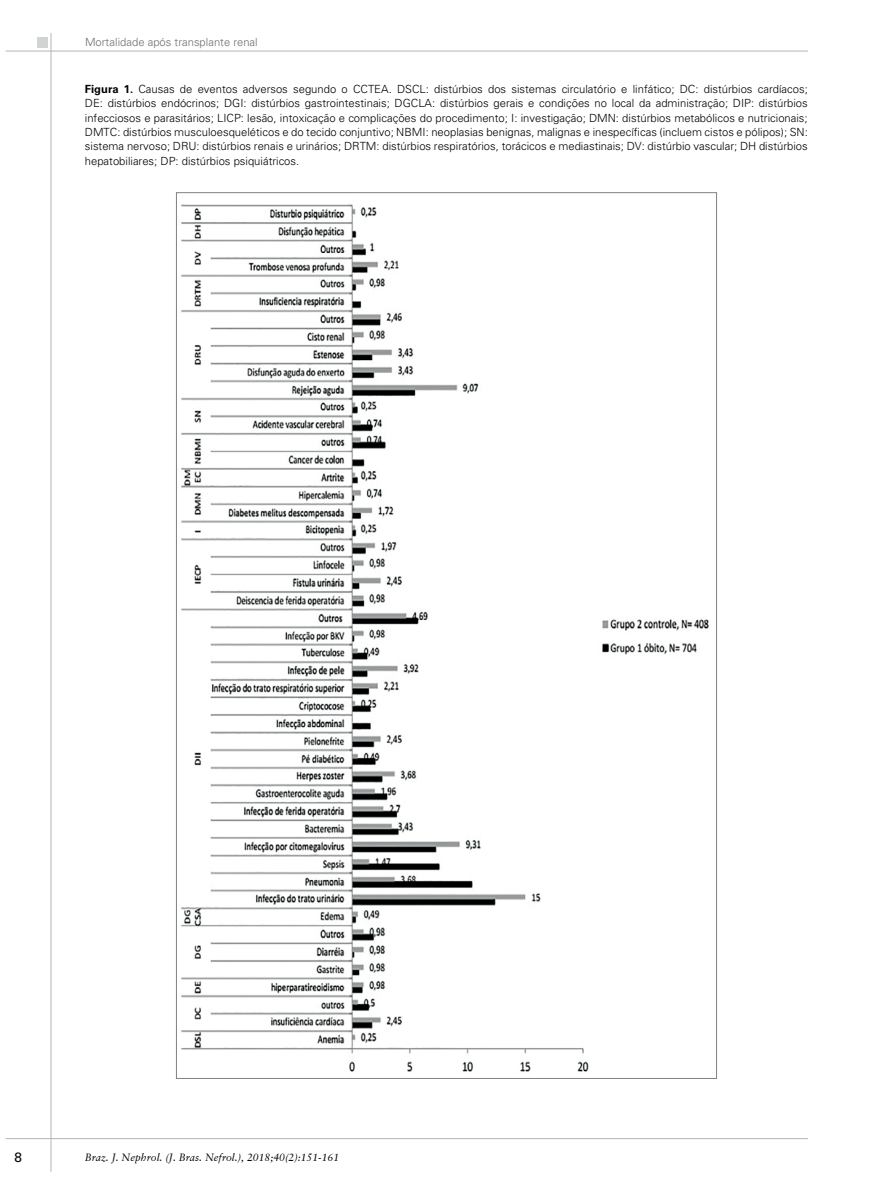
<style>
.page{position:relative;width:893px;height:1191px;background:#fff}
.page>*{position:absolute;margin:0;border:0;box-sizing:border-box;transform-origin:0 0}
.t1{font:13.5px "Univers LT Std";color:#000}
.t2{font:300 11.25px/14.2px "Univers LT Std";color:#000;text-align:justify}
.t3{font:300 11.25px "Univers LT Std";color:#6d6e71}
.t4{font:italic 10.5px "Garamond Retrospective S Si";color:#000}
.s1{font-weight:700}
</style>
<div class="page">
<div style="left:37px;top:37px;width:11px;height:11px;background:#d1d3d4"></div>
<hr style="left:6px;top:51px;width:802px;height:1px;background:#b1b4b6">
<hr style="left:51px;top:33px;width:1px;height:1138px;background:#b1b4b6">
<hr style="left:6px;top:1138px;width:802px;height:1px;background:#b1b4b6">
<img style="left:181px;top:204px;width:528px;height:868px">
<p class="t3" style="left:85px;top:36px;width:174px">Mortalidade após transplante renal</p>
<p class="t2" style="left:85px;top:82px;width:724px"><span class="s1">Figura 1.</span> Causas de eventos adversos segundo o CCTEA. DSCL: distúrbios dos sistemas circulatório e linfático; DC: distúrbios cardíacos; DE: distúrbios endócrinos; DGI: distúrbios gastrointestinais; DGCLA: distúrbios gerais e condições no local da administração; DIP: distúrbios infecciosos e parasitários; LICP: lesão, intoxicação e complicações do procedimento; I: investigação; DMN: distúrbios metabólicos e nutricionais; DMTC: distúrbios musculoesqueléticos e do tecido conjuntivo; NBMI: neoplasias benignas, malignas e inespecíficas (incluem cistos e pólipos); SN: sistema nervoso; DRU: distúrbios renais e urinários; DRTM: distúrbios respiratórios, torácicos e mediastinais; DV: distúrbio vascular; DH distúrbios hepatobiliares; DP: distúrbios psiquiátricos.</p>
<p class="t1" style="left:14px;top:1149px;width:9px">8</p>
<p class="t4" style="left:85px;top:1151px;width:256px">Braz. J. Nephrol. (J. Bras. Nefrol.), 2018;40(2):151-161</p>
</div>
